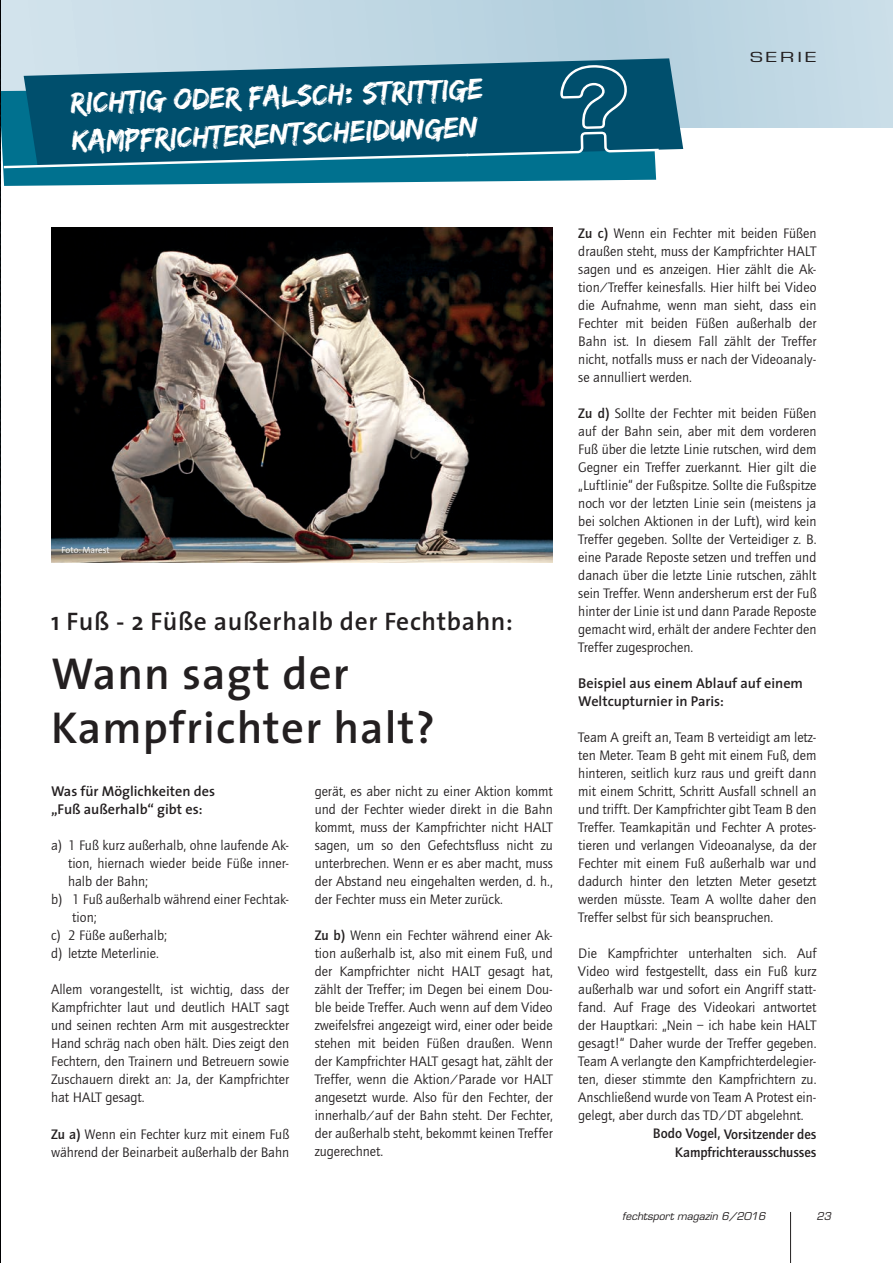
<style>
.page{position:relative;width:893px;height:1263px;background:#fff}
.page>*{position:absolute;margin:0;border:0;box-sizing:border-box;transform-origin:0 0}
.t1{font:600 45px/54px "The Sans";letter-spacing:.025em;color:#231f20}
.t2{font:30.9px/38px "Edo";color:#fff}
.t3{font:600 25.5px "The Sans";letter-spacing:.025em;color:#231f20}
.t4{font:14.25px/18px "Quay Sans EF";color:#231f20;text-align:justify}
.t5{font:600 14.25px/18px "The Sans";color:#231f20}
.t6{font:500 14.25px/18px "Quay Sans EF";color:#231f20;text-align:right}
.t7{font:13.5px "Eurostile LT";letter-spacing:.15em;color:#231f20;scale:1.5 1}
.t8{font:italic 10.5px "Eurostile LT";color:#231f20}
.t9{font:300 9px "The Sans";color:#fff}
.s1{font-weight:500}
</style>
<div class="page">
<svg style="left:1px;top:0;width:892px;height:128px;background:#c1d8e4"></svg>
<img style="left:51px;top:227px;width:502px;height:335px">
<svg style="left:1px;top:85px;width:655px;height:101px;fill:#00718f"></svg>
<svg style="left:24px;top:58px;width:659px;height:92px;background:#7fa9bb"></svg>
<svg style="left:4px;top:65px;width:655px;height:103px;background:#115e7a"></svg>
<img style="left:0;top:0;width:1px;height:1263px">
<hr style="left:790px;top:1212px;width:1px;height:51px;background:#231f20">
<h2 class="t2" style="left:70px;top:83px;width:414px;rotate:-2deg">richtig oder falsch. strittige kampfrichterentscheidungen</h2>
<h2 class="t2" style="left:345px;top:64px;width:11px">.</h2>
<p class="t7" style="left:750px;top:49px;width:46px">SERIE</p>
<p class="t9" style="left:62px;top:543px;width:50px">Foto: Marest</p>
<h3 class="t3" style="left:51px;top:600px;width:463px">1 Fuß - 2 Füße außerhalb der Fechtbahn:</h3>
<h1 class="t1" style="left:51px;top:645px;width:385px">Wann sagt der<br>Kampfrichter halt?</h1>
<p class="t5" style="left:51px;top:782px;width:165px">Was für Möglichkeiten des „Fuß außerhalb“ gibt es:</p>
<p class="t4" style="left:51px;top:837px;width:240px">a) 1 Fuß kurz außerhalb, ohne laufende Ak-</p>
<p class="t4" style="left:68px;top:855px;width:223px">tion, hiernach wieder beide Füße inner-</p>
<p class="t4" style="left:68px;top:873px;width:81px">halb der Bahn;</p>
<p class="t4" style="left:51px;top:891px;width:240px">b) 1 Fuß außerhalb während einer Fechtak-</p>
<p class="t4" style="left:72px;top:909px;width:26px">tion;</p>
<p class="t4" style="left:51px;top:927px;width:117px">c) 2 Füße außerhalb;</p>
<p class="t4" style="left:51px;top:945px;width:109px">d) letzte Meterlinie.</p>
<p class="t4" style="left:51px;top:981px;width:240px">Allem vorangestellt, ist wichtig, dass der Kampfrichter laut und deutlich HALT sagt und seinen rechten Arm mit ausgestreckter Hand schräg nach oben hält. Dies zeigt den Fechtern, den Trainern und Betreuern sowie Zuschauern direkt an: Ja, der Kampfrichter hat HALT gesagt.</p>
<p class="t4" style="left:51px;top:1125px;width:240px"><span class="s1">Zu a)</span> Wenn ein Fechter kurz mit einem Fuß während der Beinarbeit außerhalb der Bahn</p>
<p class="t4" style="left:315px;top:783px;width:240px">gerät, es aber nicht zu einer Aktion kommt und der Fechter wieder direkt in die Bahn kommt, muss der Kampfrichter nicht HALT sagen, um so den Gefechtsfluss nicht zu unterbrechen. Wenn er es aber macht, muss der Abstand neu eingehalten werden, d. h., der Fechter muss ein Meter zurück.</p>
<p class="t4" style="left:315px;top:927px;width:240px"><span class="s1">Zu b)</span> Wenn ein Fechter während einer Ak&shy;tion außerhalb ist, also mit einem Fuß, und der Kampfrichter nicht HALT gesagt hat, zählt der Treffer; im Degen bei einem Dou&shy;ble beide Treffer. Auch wenn auf dem Video zweifelsfrei angezeigt wird, einer oder beide stehen mit beiden Füßen draußen. Wenn der Kampfrichter HALT gesagt hat, zählt der Treffer, wenn die Aktion/Parade vor HALT angesetzt wurde. Also für den Fechter, der innerhalb/auf der Bahn steht. Der Fechter, der außerhalb steht, bekommt keinen Treffer zugerechnet.</p>
<p class="t4" style="left:578px;top:225px;width:240px"><span class="s1">Zu c)</span> Wenn ein Fechter mit beiden Füßen draußen steht, muss der Kampfrichter HALT sagen und es anzeigen. Hier zählt die Ak&shy;tion/Treffer keinesfalls. Hier hilft bei Video die Aufnahme, wenn man sieht, dass ein Fechter mit beiden Füßen außerhalb der Bahn ist. In diesem Fall zählt der Treffer nicht, notfalls muss er nach der Videoanaly&shy;se annulliert werden.</p>
<p class="t4" style="left:578px;top:405px;width:240px"><span class="s1">Zu d)</span> Sollte der Fechter mit beiden Füßen auf der Bahn sein, aber mit dem vorderen Fuß über die letzte Linie rutschen, wird dem Gegner ein Treffer zuerkannt. Hier gilt die „Luftlinie“ der Fußspitze. Sollte die Fußspitze noch vor der letzten Linie sein (meistens ja bei solchen Aktionen in der Luft), wird kein Treffer gegeben. Sollte der Verteidiger z. B. eine Parade Reposte setzen und treffen und danach über die letzte Linie rutschen, zählt sein Treffer. Wenn andersherum erst der Fuß hinter der Linie ist und dann Parade Reposte gemacht wird, erhält der andere Fechter den Treffer zugesprochen.</p>
<p class="t5" style="left:578px;top:674px;width:226px">Beispiel aus einem Ablauf auf einem<br>Weltcupturnier in Paris:</p>
<p class="t4" style="left:578px;top:729px;width:240px">Team A greift an, Team B verteidigt am letz&shy;ten Meter. Team B geht mit einem Fuß, dem hinteren, seitlich kurz raus und greift dann mit einem Schritt, Schritt Ausfall schnell an und trifft. Der Kampfrichter gibt Team B den Treffer. Teamkapitän und Fechter A protes&shy;tieren und verlangen Videoanalyse, da der Fechter mit einem Fuß außerhalb war und dadurch hinter den letzten Meter gesetzt werden müsste. Team A wollte daher den Treffer selbst für sich beanspruchen.</p>
<p class="t4" style="left:578px;top:945px;width:240px">Die Kampfrichter unterhalten sich. Auf Video wird festgestellt, dass ein Fuß kurz außerhalb war und sofort ein Angriff statt&shy;fand. Auf Frage des Videokari antwortet der Hauptkari: „Nein – ich habe kein HALT gesagt!“ Daher wurde der Treffer gegeben.<br>Team A verlangte den Kampfrichterdelegier&shy;ten, dieser stimmte den Kampfrichtern zu.<br>Anschließend wurde von Team A Protest ein&shy;gelegt, aber durch das TD/DT abgelehnt.</p>
<p class="t6" style="left:653px;top:1125px;width:165px">Bodo Vogel, Vorsitzender des<br>Kampfrichterausschusses</p>
<p class="t8" style="left:622px;top:1210px;width:145px">fechtsport magazin 6/2016</p>
<p class="t8" style="left:816px;top:1210px;width:16px">23</p>
</div>
